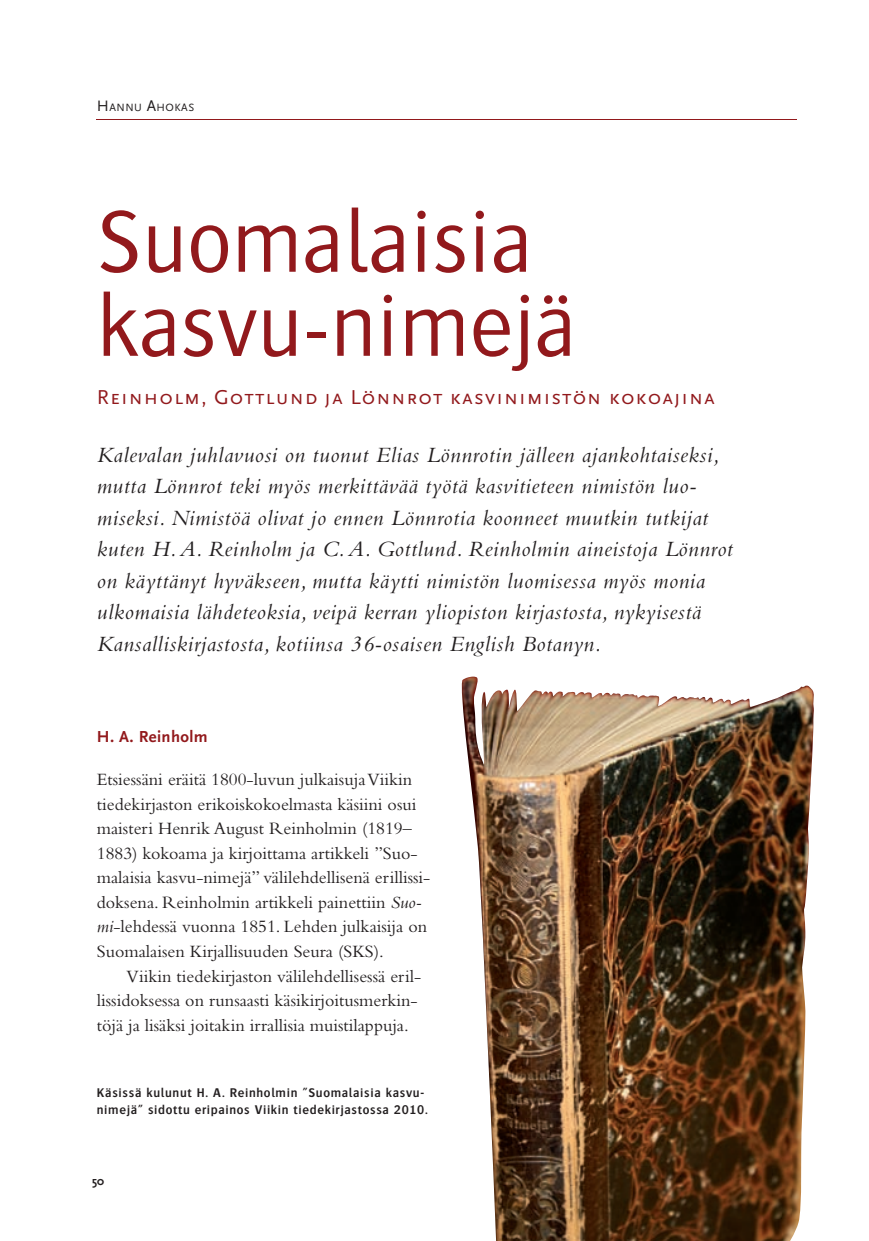
<style>
.page{position:relative;width:869px;height:1241px;background:#fff}
.page>*{position:absolute;margin:0;border:0;box-sizing:border-box;transform-origin:0 0}
.t1{font:300 91px/84px "Bosis";color:#92191c}
.t2{font:italic 22.75px/31.5px "Bembo";letter-spacing:.025em;color:#231f20}
.t3{font:21px "Scala Sans Caps";letter-spacing:.05em;color:#92191c}
.t4{font:18.03px/24.5px "Bembo";color:#231f20}
.t5{font:700 16.62px "Scala Sans";letter-spacing:.025em;color:#92191c}
.t6{font:600 13.12px/17.5px "Bosis";letter-spacing:.05em;color:#231f20}
.t7{font:700 12.25px "Scala Sans";color:#231f20}
.t8{font:11.03px "Scala Sans Caps";letter-spacing:.045em;color:#231f20}
.s1{font-size:15.75px}
.s2{font-style:italic}
</style>
<div class="page">
<hr style="left:97px;top:119px;width:699px;height:1px;background:#92191c">
<img style="left:461px;top:676px;width:353px;height:564px">
<p class="t8" style="left:97px;top:101px;width:99px"><span class="s1">H</span>ANNU <span class="s1">A</span>HOKAS</p>
<h1 class="t1" style="left:97px;top:204px;width:481px">Suomalaisia kasvu-nimejä</h1>
<p class="t3" style="left:97px;top:384px;width:619px">Reinholm, Gottlund ja Lönnrot kasvinimistön kokoajina</p>
<p class="t2" style="left:97px;top:441px;width:637px">Kalevalan juhlavuosi on tuonut Elias Lönnrotin jälleen ajankohtaiseksi, mutta Lönnrot teki myös merkittävää työtä kasvitieteen nimistön luo&shy;miseksi. Nimistöä olivat jo ennen Lönnrotia koonneet muutkin tutkijat kuten H. A. Reinholm ja C. A. Gottlund. Reinholmin aineistoja Lönnrot on käyttänyt hyväkseen, mutta käytti nimistön luomisessa myös monia ulkomaisia lähdeteoksia, veipä kerran yliopiston kirjastosta, nykyisestä Kansalliskirjastosta, kotiinsa 36-osaisen English Botanyn.</p>
<p class="t5" style="left:97px;top:729px;width:112px">H. A. Reinholm</p>
<p class="t4" style="left:97px;top:769px;width:335px">Etsiessäni eräitä 1800-luvun julkaisuja Viikin tiedekirjaston erikoiskokoelmasta käsiini osui maisteri Henrik August Reinholmin (1819– 1883) kokoama ja kirjoittama artikkeli ”Suo&shy;malaisia kasvu-nimejä” välilehdellisenä erillissi&shy;doksena. Reinholmin artikkeli painettiin <span class="s2">Suo&shy;mi</span>-lehdessä vuonna 1851. Lehden julkaisija on Suomalaisen Kirjallisuuden Seura (SKS).</p>
<p class="t4" style="left:97px;top:965px;width:326px;text-indent:30px">Viikin tiedekirjaston välilehdellisessä eril&shy;lissidoksessa on runsaasti käsikirjoitusmerkin&shy;töjä ja lisäksi joitakin irrallisia muistilappuja.</p>
<p class="t6" style="left:97px;top:1084px;width:332px">Käsissä kulunut H. A. Reinholmin ”Suomalaisia kasvu&shy;nimejä” sidottu eripainos Viikin tiedekirjastossa 2010.</p>
<p class="t7" style="left:92px;top:1176px;width:14px">50</p>
</div>
